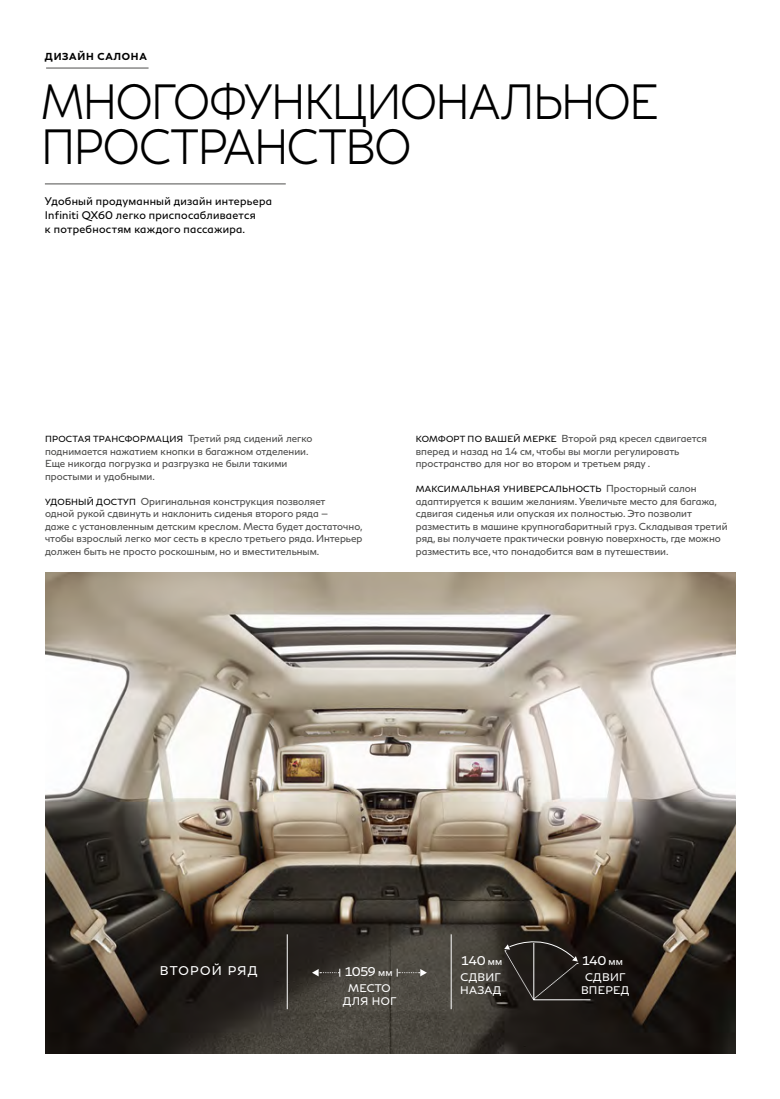
<style>
.page{position:relative;width:780px;height:1099px;background:#fff}
.page>*{position:absolute;margin:0;border:0;box-sizing:border-box;transform-origin:0 0}
.t1{font:300 48.75px/45px "Infiniti Brand";letter-spacing:-.045em;color:#000;scale:.9 1}
.t2{font:12.5px "Infiniti Brand";letter-spacing:.025em;color:#fff}
.t3{font:12.5px "Infiniti Brand";letter-spacing:.1em;color:#fff}
.t4{font:11px/13.8px "Infiniti Brand";letter-spacing:.02em;color:#000}
.t5{font:11px/13.1px "Infiniti Brand";letter-spacing:.025em;color:#fff;text-align:center}
.t6{font:10px/12.5px "Infiniti Brand";color:#4e4e4d}
.t7{font:700 10px "Infiniti Brand";letter-spacing:.075em;color:#000}
.t8{font:8.75px "Infiniti Brand";letter-spacing:.03em;color:#000}
.s1{font-size:8.75px;color:#000}
.s2{font-size:10px;color:#4e4e4d}
.s3{font-size:10px}
</style>
<div class="page">
<img style="left:45px;top:572px;width:690px;height:481px">
<svg style="left:397px;top:968px;width:30px;height:8px"></svg>
<svg style="left:312px;top:968px;width:28px;height:8px"></svg>
<svg style="left:504px;top:934px;width:87px;height:66px"></svg>
<hr style="left:287px;top:934px;width:1px;height:75px;background:#fff">
<hr style="left:451px;top:934px;width:1px;height:75px;background:#fff">
<hr style="left:45px;top:183px;width:241px;height:1px;background:#4e4e4d">
<hr style="left:46px;top:68px;width:102px;height:1px;background:#4e4e4d">
<p class="t7" style="left:45px;top:50px;width:103px">ДИЗАЙН САЛОНА</p>
<h1 class="t1" style="left:41px;top:78px;width:687px">МНОГОФУНКЦИОНАЛЬНОЕ<br>ПРОСТРАНСТВО</h1>
<p class="t4" style="left:45px;top:194px;width:228px">Удобный продуманный дизайн интерьера<br>Infiniti QX60 легко приспосабливается<br>к потребностям каждого пассажира.</p>
<p class="t6" style="left:45px;top:432px;width:269px"><span class="s1">ПРОСТАЯ ТРАНСФОРМАЦИЯ</span> Третий ряд сидений легко поднимается нажатием кнопки в багажном отделении.<br>Еще никогда погрузка и разгрузка не были такими простыми и удобными.</p>
<p class="t6" style="left:45px;top:495px;width:319px"><span class="s1">УДОБНЫЙ ДОСТУП</span> Оригинальная конструкция позволяет<br>одной рукой сдвинуть и наклонить сиденья второго ряда —<br>даже с установленным детским креслом. Места будет достаточно, чтобы взрослый легко мог сесть в кресло третьего ряда. Интерьер должен быть не просто роскошным, но и вместительным.</p>
<p class="t6" style="left:416px;top:432px;width:292px"><span class="s1">КОМФОРТ ПО ВАШЕЙ МЕРКЕ</span> Второй ряд кресел сдвигается вперед и назад на 14 см, чтобы вы могли регулировать пространство для ног во втором и третьем ряду .</p>
<p class="t8" style="left:416px;top:483px;width:282px">МАКСИМАЛЬНАЯ УНИВЕРСАЛЬНОСТЬ <span class="s2">Просторный салон</span></p>
<p class="t6" style="left:416px;top:495px;width:313px">адаптируется к вашим желаниям. Увеличьте место для багажа, сдвигая сиденья или опуская их полностью. Это позволит разместить в машине крупногабаритный груз. Складывая третий ряд, вы получаете практически ровную поверхность, где можно разместить все, что понадобится вам в путешествии.</p>
<p class="t3" style="left:160px;top:962px;width:99px">ВТОРОЙ РЯД</p>
<p class="t2" style="left:461px;top:952px;width:42px">140 <span class="s3">мм</span></p>
<p class="t2" style="left:582px;top:952px;width:42px">140 <span class="s3">мм</span></p>
<p class="t2" style="left:345px;top:963px;width:49px">1059 <span class="s3">мм</span></p>
<p class="t5" style="left:343px;top:980px;width:55px">МЕСТО<br>ДЛЯ НОГ</p>
<p class="t5" style="left:460px;top:969px;width:43px;text-align:left">СДВИГ<br>НАЗАД</p>
<p class="t5" style="left:581px;top:969px;width:50px">СДВИГ<br>ВПЕРЕД</p>
</div>
